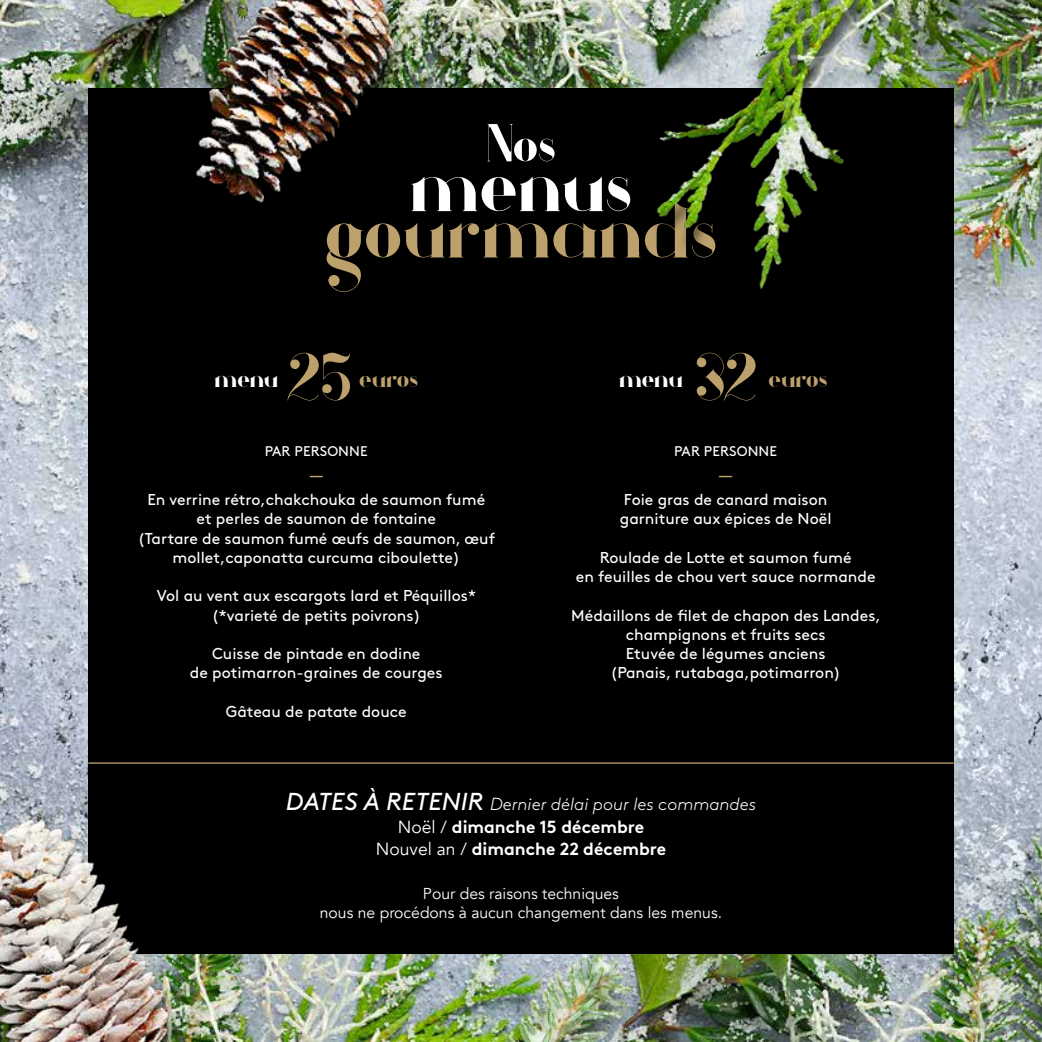
<style>
.page{position:relative;width:1042px;height:1042px;background:#fff}
.page>*{position:absolute;margin:0;border:0;box-sizing:border-box;transform-origin:0 0}
.t1{font:68.25px "Argo";color:#bca16d}
.t2{font:26.25px "Argo";letter-spacing:-.005em;color:#bca16d}
.t3{font:26.25px "Argo";color:#fff}
.t4{font:700 17.5px/22.8px "Brown Pro";color:#fff;text-align:center}
.t5{font:17.5px "Brown Pro";color:#bca16d}
.t6{font:15.75px/19.2px "Brown Pro";color:#fff;text-align:center}
.t7{font:15.75px/18.9px "Avenir";color:#fff;text-align:center}
.t8{font:14px "Brown Pro";letter-spacing:.01em;color:#fff}
.s1{font-weight:400;font-style:italic;font-size:24.5px}
.s2{font-weight:300;font-style:italic}
.s3{font-family:"Avenir";font-weight:400}
</style>
<div class="page">
<img style="left:870px;top:0;width:172px;height:1042px">
<div style="left:88px;top:88px;width:865px;height:865px;background:#000"></div>
<hr style="left:88px;top:762px;width:865px;height:2px;background:#bca16d">
<div style="left:0;top:0;width:870px;height:1042px;background:#000;opacity:.51"></div>
<h1 class="t1" style="left:286px;top:338px;width:67px">25</h1>
<h1 class="t1" style="left:695px;top:338px;width:64px">32</h1>
<h2 class="t3" style="left:215px;top:362px;width:65px">menu</h2>
<h2 class="t2" style="left:768px;top:362px;width:60px">euros</h2>
<h2 class="t2" style="left:359px;top:362px;width:60px">euros</h2>
<h2 class="t3" style="left:619px;top:362px;width:65px">menu</h2>
<p class="t8" style="left:265px;top:440px;width:104px">PAR PERSONNE</p>
<p class="t5" style="left:309px;top:461px;width:15px">—</p>
<p class="t6" style="left:138px;top:489px;width:359px">En verrine rétro,chakchouka de saumon fumé<br>et perles de saumon de fontaine<br>(Tartare de saumon fumé œufs de saumon, œuf mollet,caponatta curcuma ciboulette)</p>
<p class="t6" style="left:157px;top:585px;width:321px">Vol au vent aux escargots lard et Péquillos* (*varieté de petits poivrons)</p>
<p class="t6" style="left:190px;top:643px;width:254px">Cuisse de pintade en dodine<br>de potimarron-graines de courges</p>
<p class="t6" style="left:226px;top:700px;width:182px">Gâteau de patate douce</p>
<p class="t8" style="left:674px;top:440px;width:104px">PAR PERSONNE</p>
<p class="t5" style="left:719px;top:461px;width:15px">—</p>
<p class="t6" style="left:620px;top:489px;width:213px;text-align:left">Foie gras de canard maison garniture aux épices de Noël</p>
<p class="t6" style="left:576px;top:546px;width:301px">Roulade de Lotte et saumon fumé<br>en feuilles de chou vert sauce normande</p>
<p class="t6" style="left:571px;top:604px;width:311px">Médaillons de filet de chapon des Landes, champignons et fruits secs<br>Etuvée de légumes anciens<br>(Panais, rutabaga,potimarron)</p>
<p class="t4" style="left:286px;top:790px;width:472px"><span class="s1">DATES À RETENIR</span> <span class="s2">Dernier délai pour les commandes<br></span><span class="s3">Noël /</span> dimanche 15 décembre<br><span class="s3">Nouvel an /</span> dimanche 22 décembre</p>
<p class="t7" style="left:320px;top:884px;width:404px">Pour des raisons techniques<br>nous ne procédons à aucun changement dans les menus.</p>
</div>
